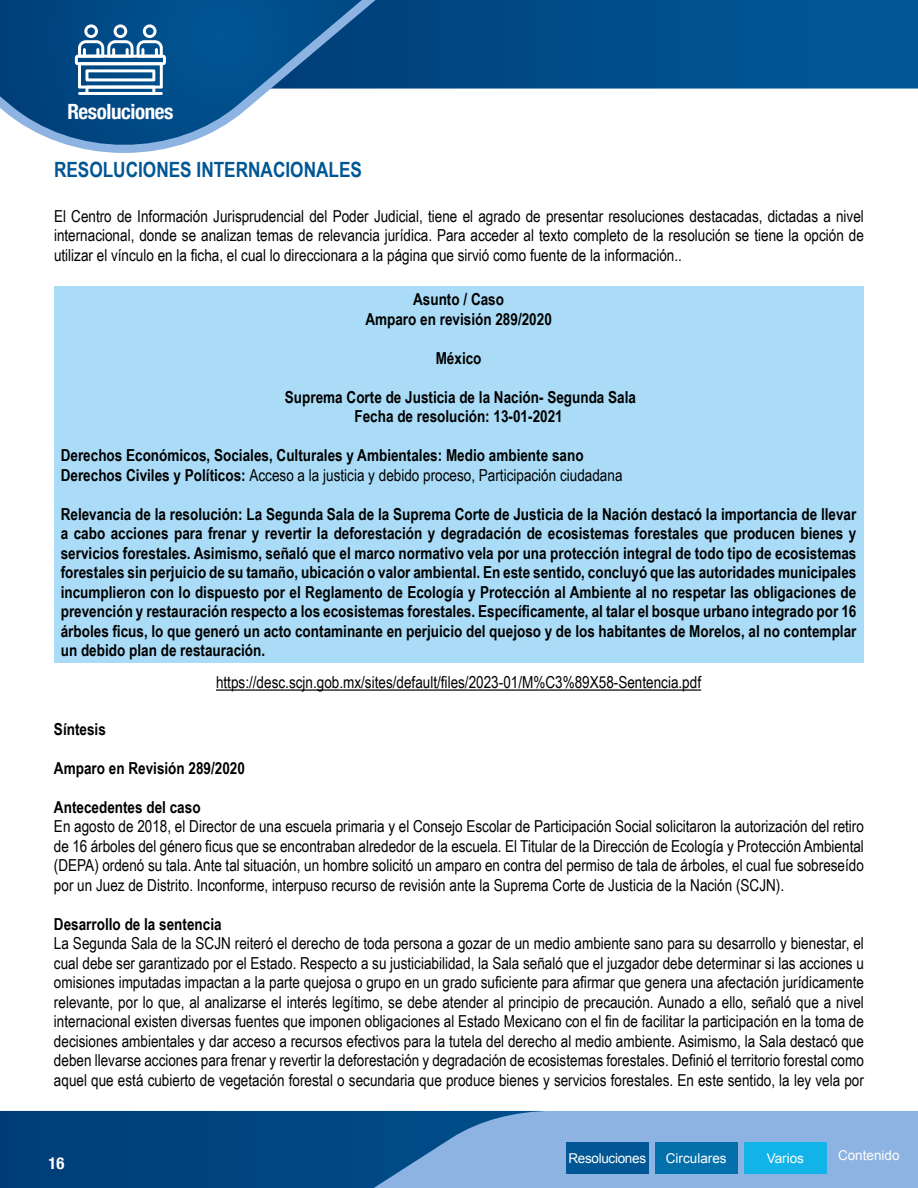
<style>
.page{position:relative;width:918px;height:1188px;background:#fff}
.page>*{position:absolute;margin:0;border:0;box-sizing:border-box;transform-origin:0 0}
.t1{font:700 21px "Arial Narrow";color:#005794}
.t2{font:700 condensed 21px "Helvetica Neue";letter-spacing:-.02em;color:#fff}
.t3{font:16.5px/19.5px "Arial Narrow";color:#000;text-align:justify}
.t4{font:700 16.5px/19.5px "Arial Narrow";color:#000;text-align:center}
.t5{font:700 condensed 16.5px "Helvetica Neue";color:#fff}
.t6{font:13.5px "Arial";color:#fff}
.t7{font:13.5px "Arial";letter-spacing:-.02em;color:#fff}
.s1{font-weight:400}
</style>
<div class="page">
<svg style="left:464px;top:0;width:454px;height:89px;background:#01518d"></svg>
<svg style="left:451px;top:0;width:13px;height:89px"></svg>
<svg style="left:0;top:0;width:451px;height:153px"></svg>
<div style="left:0;top:1111px;width:374px;height:77px;background:#00437f"></div>
<svg style="left:374px;top:1111px;width:544px;height:77px;background:#77a3d4"></svg>
<svg style="left:75px;top:24px;width:91px;height:71px"></svg>
<hr style="left:78px;top:92px;width:85px;height:3px;background:#fff">
<div style="left:566px;top:1142px;width:83px;height:31px;background:#005794"></div>
<div style="left:655px;top:1142px;width:83px;height:31px;background:#0370ab"></div>
<div style="left:744px;top:1142px;width:83px;height:31px;background:#12b3e8"></div>
<div style="left:54px;top:286px;width:809px;height:377px;background:#aadcf7"></div>
<hr style="left:216px;top:689px;width:485px;height:2px;background:#000">
<p class="t2" style="left:67px;top:94px;width:108px">Resoluciones</p>
<p class="t1" style="left:54px;top:154px;width:310px">RESOLUCIONES INTERNACIONALES</p>
<p class="t3" style="left:54px;top:206px;width:811px">El Centro de Información Jurisprudencial del Poder Judicial, tiene el agrado de presentar resoluciones destacadas, dictadas a nivel internacional, donde se analizan temas de relevancia jurídica. Para acceder al texto completo de la resolución se tiene la opción de utilizar el vínculo en la ficha, el cual lo direccionara a la página que sirvió como fuente de la información..</p>
<p class="t4" style="left:365px;top:289px;width:188px">Asunto / Caso<br>Amparo en revisión 289/2020</p>
<p class="t4" style="left:436px;top:347px;width:47px">México</p>
<p class="t4" style="left:285px;top:386px;width:353px">Suprema Corte de Justicia de la Nación- Segunda Sala<br>Fecha de resolución: 13-01-2021</p>
<p class="t4" style="left:61px;top:445px;width:563px;text-align:left">Derechos Económicos, Sociales, Culturales y Ambientales: Medio ambiente sano<br>Derechos Civiles y Políticos: <span class="s1">Acceso a la justicia y debido proceso, Participación ciudadana</span></p>
<p class="t4" style="left:61px;top:503px;width:797px;text-align:justify">Relevancia de la resolución: La Segunda Sala de la Suprema Corte de Justicia de la Nación destacó la importancia de llevar a cabo acciones para frenar y revertir la deforestación y degradación de ecosistemas forestales que producen bienes y servicios forestales. Asimismo, señaló que el marco normativo vela por una protección integral de todo tipo de ecosistemas forestales sin perjuicio de su tamaño, ubicación o valor ambiental. En este sentido, concluyó que las autoridades municipales incumplieron con lo dispuesto por el Reglamento de Ecología y Protección al Ambiente al no respetar las obligaciones de prevención y restauración respecto a los ecosistemas forestales. Específicamente, al talar el bosque urbano integrado por 16 árboles ficus, lo que generó un acto contaminante en perjuicio del quejoso y de los habitantes de Morelos, al no contemplar un debido plan de restauración.</p>
<p class="t3" style="left:216px;top:672px;width:487px">https://desc.scjn.gob.mx/sites/default/files/2023-01/M%C3%89X58-Sentencia.pdf</p>
<p class="t4" style="left:54px;top:718px;width:53px">Síntesis</p>
<p class="t4" style="left:54px;top:757px;width:193px">Amparo en Revisión 289/2020</p>
<p class="t4" style="left:54px;top:796px;width:148px">Antecedentes del caso</p>
<p class="t3" style="left:54px;top:816px;width:812px">En agosto de 2018, el Director de una escuela primaria y el Consejo Escolar de Participación Social solicitaron la autorización del retiro de 16 árboles del género ficus que se encontraban alrededor de la escuela. El Titular de la Dirección de Ecología y Protección Ambiental (DEPA) ordenó su tala. Ante tal situación, un hombre solicitó un amparo en contra del permiso de tala de árboles, el cual fue sobreseído por un Juez de Distrito. Inconforme, interpuso recurso de revisión ante la Suprema Corte de Justicia de la Nación (SCJN).</p>
<p class="t4" style="left:54px;top:913px;width:169px">Desarrollo de la sentencia</p>
<p class="t3" style="left:54px;top:933px;width:811px">La Segunda Sala de la SCJN reiteró el derecho de toda persona a gozar de un medio ambiente sano para su desarrollo y bienestar, el cual debe ser garantizado por el Estado. Respecto a su justiciabilidad, la Sala señaló que el juzgador debe determinar si las acciones u omisiones imputadas impactan a la parte quejosa o grupo en un grado suficiente para afirmar que genera una afectación jurídicamente relevante, por lo que, al analizarse el interés legítimo, se debe atender al principio de precaución. Aunado a ello, señaló que a nivel internacional existen diversas fuentes que imponen obligaciones al Estado Mexicano con el fin de facilitar la participación en la toma de decisiones ambientales y dar acceso a recursos efectivos para la tutela del derecho al medio ambiente. Asimismo, la Sala destacó que deben llevarse acciones para frenar y revertir la deforestación y degradación de ecosistemas forestales. Definió el territorio forestal como aquel que está cubierto de vegetación forestal o secundaria que produce bienes y servicios forestales. En este sentido, la ley vela por</p>
<p class="t5" style="left:49px;top:1149px;width:17px">16</p>
<p class="t7" style="left:568px;top:1149px;width:79px">Resoluciones</p>
<p class="t6" style="left:666px;top:1149px;width:62px">Circulares</p>
<p class="t6" style="left:767px;top:1149px;width:39px">Varios</p>
<p class="t6" style="left:838px;top:1146px;width:63px">Contenido</p>
</div>
